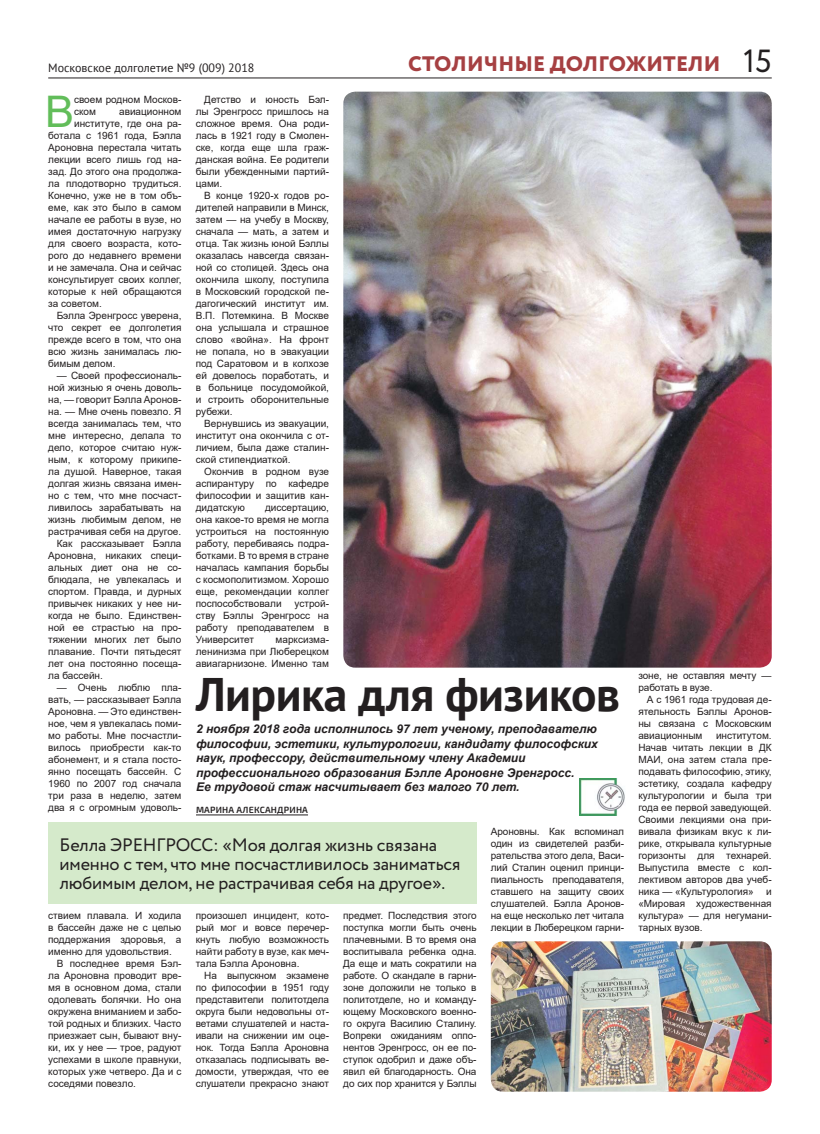
<style>
.page{position:relative;width:820px;height:1134px;background:#fff}
.page>*{position:absolute;margin:0;border:0;box-sizing:border-box;transform-origin:0 0}
.t1{font:700 47px "PT Sans";letter-spacing:-.01em;color:#231f20}
.t2{font:43.5px "Arial";color:#62bd5a}
.t3{font:32px "Circe";color:#231f20}
.t4{font:800 21px "Circe";letter-spacing:.01em;color:#a64042}
.t5{font:18px/19px "Circe";letter-spacing:-.01em;color:#231f20}
.t6{font:italic 700 12px/14.4px "Arial";color:#231f20}
.t7{font:12px "PT Sans";color:#231f20}
.t8{font:10px/12px "Arial";color:#231f20;text-align:justify}
.t9{font:600 9px "Exo 2";letter-spacing:.02em;color:#231f20}
</style>
<div class="page">
<hr style="left:48px;top:77px;width:723px;height:1px;background:#231f20">
<hr style="left:196px;top:814px;width:112px;height:1px;background:#231f20">
<img style="left:343px;top:92px;width:428px;height:576px;border-radius:12px">
<img style="left:490px;top:941px;width:281px;height:151px;border-radius:12px">
<div style="left:48px;top:822px;width:428px;height:82px;background:#d5eacb"></div>
<img style="left:579px;top:778px;width:46px;height:37px">
<p class="t7" style="left:48px;top:59px;width:208px">Московское долголетие №9 (009) 2018</p>
<h3 class="t4" style="left:408px;top:52px;width:314px">СТОЛИЧНЫЕ ДОЛГОЖИТЕЛИ</h3>
<h3 class="t3" style="left:742px;top:39px;width:30px">15</h3>
<h2 class="t2" style="left:45px;top:87px;width:30px">В</h2>
<p class="t8" style="left:74px;top:93px;width:109px">своем родном Москов&shy;ском</p>
<p class="t8" style="left:196px;top:93px;width:135px;text-indent:9px">Детство и юность Бэл&shy;лы Эренгросс пришлось на сложное время. Она роди&shy;лась в 1921 году в Смолен&shy;ске, когда еще шла граж&shy;данская война. Ее родители были убежденными партий&shy;цами.</p>
<p class="t8" style="left:196px;top:189px;width:135px;text-indent:9px">В конце 1920-х годов ро&shy;дителей направили в Минск, затем — на учебу в Москву, сначала — мать, а затем и отца. Так жизнь юной Бэллы оказалась навсегда связан&shy;ной со столицей. Здесь она окончила школу, поступила в Московский городской пе&shy;дагогический институт им.<br>В.П. Потемкина. В Москве она услышала и страшное слово «война». На фронт не попала, но в эвакуации под Саратовом и в колхозе ей довелось поработать, и в больнице посудомойкой, и строить оборонительные рубежи.</p>
<p class="t8" style="left:196px;top:417px;width:135px;text-indent:9px">Вернувшись из эвакуации, институт она окончила с от&shy;личием, была даже сталин&shy;ской стипендиаткой.</p>
<p class="t8" style="left:196px;top:465px;width:135px;text-indent:9px">Окончив в родном вузе аспирантуру по кафедре философии и защитив кан&shy;дидатскую</p>
<p class="t8" style="left:119px;top:105px;width:64px">авиационном</p>
<p class="t8" style="left:74px;top:117px;width:109px">институте, где она ра-</p>
<p class="t8" style="left:48px;top:129px;width:135px">ботала с 1961 года, Бэлла</p>
<p class="t8" style="left:48px;top:141px;width:135px">Ароновна перестала читать</p>
<p class="t8" style="left:48px;top:153px;width:135px">лекции всего лишь год на-</p>
<p class="t8" style="left:48px;top:165px;width:135px">зад. До этого она продолжа-</p>
<p class="t8" style="left:48px;top:177px;width:135px">ла плодотворно трудиться.</p>
<p class="t8" style="left:48px;top:189px;width:135px">Конечно, уже не в том объ-</p>
<p class="t8" style="left:48px;top:201px;width:135px">еме, как это было в самом</p>
<p class="t8" style="left:48px;top:213px;width:135px">начале ее работы в вузе, но</p>
<p class="t8" style="left:48px;top:225px;width:135px">имея достаточную нагрузку</p>
<p class="t8" style="left:48px;top:237px;width:135px">для своего возраста, кото-</p>
<p class="t8" style="left:48px;top:249px;width:135px">рого до недавнего времени</p>
<p class="t8" style="left:48px;top:261px;width:135px">и не замечала. Она и сейчас</p>
<p class="t8" style="left:48px;top:273px;width:135px">консультирует своих коллег,</p>
<p class="t8" style="left:48px;top:285px;width:135px">которые к ней обращаются</p>
<p class="t8" style="left:48px;top:297px;width:55px">за советом.</p>
<p class="t8" style="left:57px;top:309px;width:126px">Бэлла Эренгросс уверена,</p>
<p class="t8" style="left:48px;top:321px;width:135px">что секрет ее долголетия</p>
<p class="t8" style="left:48px;top:333px;width:135px">прежде всего в том, что она</p>
<p class="t8" style="left:48px;top:345px;width:135px">всю жизнь занималась лю-</p>
<p class="t8" style="left:48px;top:357px;width:69px">бимым делом.</p>
<p class="t8" style="left:57px;top:369px;width:126px">— Своей профессиональ-</p>
<p class="t8" style="left:48px;top:381px;width:135px">ной жизнью я очень доволь-</p>
<p class="t8" style="left:48px;top:393px;width:135px">на, — говорит Бэлла Аронов-</p>
<p class="t8" style="left:48px;top:405px;width:135px">на. — Мне очень повезло. Я</p>
<p class="t8" style="left:48px;top:417px;width:135px">всегда занималась тем, что</p>
<p class="t8" style="left:48px;top:429px;width:135px">мне интересно, делала то</p>
<p class="t8" style="left:48px;top:441px;width:135px">дело, которое считаю нуж-</p>
<p class="t8" style="left:48px;top:453px;width:135px">ным, к которому прикипе-</p>
<p class="t8" style="left:48px;top:465px;width:135px">ла душой. Наверное, такая</p>
<p class="t8" style="left:48px;top:477px;width:135px">долгая жизнь связана имен-</p>
<p class="t8" style="left:48px;top:489px;width:135px">но с тем, что мне посчаст-</p>
<p class="t8" style="left:48px;top:501px;width:135px">ливилось зарабатывать на</p>
<p class="t8" style="left:48px;top:513px;width:135px">жизнь любимым делом, не</p>
<p class="t8" style="left:48px;top:525px;width:134px">растрачивая себя на другое.</p>
<p class="t8" style="left:57px;top:537px;width:126px">Как рассказывает Бэлла</p>
<p class="t8" style="left:48px;top:549px;width:135px">Ароновна, никаких специ-</p>
<p class="t8" style="left:48px;top:561px;width:135px">альных диет она не со-</p>
<p class="t8" style="left:48px;top:573px;width:135px">блюдала, не увлекалась и</p>
<p class="t8" style="left:48px;top:585px;width:135px">спортом. Правда, и дурных</p>
<p class="t8" style="left:48px;top:597px;width:135px">привычек никаких у нее ни-</p>
<p class="t8" style="left:48px;top:609px;width:135px">когда не было. Единствен-</p>
<p class="t8" style="left:48px;top:621px;width:135px">ной ее страстью на про-</p>
<p class="t8" style="left:48px;top:633px;width:135px">тяжении многих лет было</p>
<p class="t8" style="left:48px;top:645px;width:135px">плавание. Почти пятьдесят</p>
<p class="t8" style="left:48px;top:657px;width:135px">лет она постоянно посеща-</p>
<p class="t8" style="left:48px;top:669px;width:56px">ла бассейн.</p>
<p class="t8" style="left:48px;top:681px;width:135px;text-indent:9px">— Очень люблю пла&shy;вать, — рассказывает Бэлла Ароновна. — Это единствен&shy;ное, чем я увлекалась поми&shy;мо работы. Мне посчастли&shy;вилось приобрести как-то абонемент, и я стала посто&shy;янно посещать бассейн. С 1960 по 2007 год сначала три раза в неделю, затем два я с огромным удоволь-</p>
<p class="t8" style="left:196px;top:501px;width:135px;text-indent:69px">диссертацию, она какое-то время не могла устроиться на постоянную работу, перебиваясь подра&shy;ботками. В то время в стране началась кампания борьбы с космополитизмом. Хорошо еще, рекомендации коллег поспособствовали</p>
<p class="t8" style="left:196px;top:597px;width:135px;text-indent:99px">устрой&shy;ству Бэллы Эренгросс на работу преподавателем в Университет</p>
<p class="t8" style="left:196px;top:633px;width:135px;text-indent:80px">марксизма&shy;ленинизма при Люберецком авиагарнизоне. Именно там</p>
<h1 class="t1" style="left:196px;top:663px;width:425px">Лирика для физиков</h1>
<p class="t6" style="left:196px;top:722px;width:403px">2 ноября 2018 года исполнилось 97 лет ученому, преподавателю философии, эстетики, культурологии, кандидату философских наук, профессору, действительному члену Академии профессионального образования Бэлле Ароновне Эренгросс.<br>Ее трудовой стаж насчитывает без малого 70 лет.</p>
<p class="t9" style="left:196px;top:804px;width:113px">МАРИНА АЛЕКСАНДРИНА</p>
<h3 class="t5" style="left:60px;top:836px;width:402px">Белла ЭРЕНГРОСС: «Моя долгая жизнь связана именно с тем, что мне посчастливилось заниматься любимым делом, не растрачивая себя на другое».</h3>
<p class="t8" style="left:490px;top:825px;width:135px">Ароновны. Как вспоминал один из свидетелей разби&shy;рательства этого дела, Васи&shy;лий Сталин оценил принци&shy;пиальность преподавателя, ставшего на защиту своих слушателей. Бэлла Аронов&shy;на еще несколько лет читала лекции в Люберецком гарни-</p>
<p class="t8" style="left:343px;top:909px;width:135px">предмет. Последствия этого поступка могли быть очень плачевными. В то время она воспитывала ребенка одна.<br>Да еще и мать сократили на работе. О скандале в гарни&shy;зоне доложили не только в политотделе, но и команду&shy;ющему Московского военно&shy;го округа Василию Сталину.<br>Вопреки ожиданиям оппо&shy;нентов Эренгросс, он ее по&shy;ступок одобрил и даже объ&shy;явил ей благодарность. Она до сих пор хранится у Бэллы</p>
<p class="t8" style="left:48px;top:909px;width:135px">ствием плавала. И ходила</p>
<p class="t8" style="left:48px;top:921px;width:135px">в бассейн даже не с целью</p>
<p class="t8" style="left:48px;top:933px;width:135px">поддержания здоровья, а</p>
<p class="t8" style="left:48px;top:945px;width:125px">именно для удовольствия.</p>
<p class="t8" style="left:57px;top:957px;width:126px">В последнее время Бэл-</p>
<p class="t8" style="left:48px;top:969px;width:135px">ла Ароновна проводит вре-</p>
<p class="t8" style="left:48px;top:981px;width:135px">мя в основном дома, стали</p>
<p class="t8" style="left:48px;top:993px;width:135px">одолевать болячки. Но она</p>
<p class="t8" style="left:48px;top:1005px;width:135px">окружена вниманием и забо-</p>
<p class="t8" style="left:48px;top:1017px;width:135px">той родных и близких. Часто</p>
<p class="t8" style="left:48px;top:1029px;width:135px">приезжает сын, бывают вну-</p>
<p class="t8" style="left:48px;top:1041px;width:135px">ки, их у нее — трое, радуют</p>
<p class="t8" style="left:48px;top:1053px;width:135px">успехами в школе правнуки,</p>
<p class="t8" style="left:48px;top:1065px;width:135px">которых уже четверо. Да и с</p>
<p class="t8" style="left:48px;top:1077px;width:89px">соседями повезло.</p>
<p class="t8" style="left:196px;top:909px;width:135px">произошел инцидент, кото&shy;рый мог и вовсе перечер&shy;кнуть любую возможность найти работу в вузе, как меч&shy;тала Бэлла Ароновна.</p>
<p class="t8" style="left:196px;top:969px;width:135px;text-indent:9px">На выпускном экзамене по философии в 1951 году представители политотдела округа были недовольны от&shy;ветами слушателей и наста&shy;ивали на снижении им оце&shy;нок. Тогда Бэлла Ароновна отказалась подписывать ве&shy;домости, утверждая, что ее слушатели прекрасно знают</p>
<p class="t8" style="left:638px;top:669px;width:135px">зоне, не оставляя мечту — работать в вузе.</p>
<p class="t8" style="left:638px;top:693px;width:135px;text-indent:9px">А с 1961 года трудовая де&shy;ятельность Бэллы Аронов&shy;ны связана с Московским авиационным</p>
<p class="t8" style="left:638px;top:729px;width:135px;text-indent:78px">институтом.<br>Начав читать лекции в ДК МАИ, она затем стала пре&shy;подавать философию, этику, эстетику, создала кафедру культурологии и была три года ее первой заведующей.<br>Своими лекциями она при&shy;вивала физикам вкус к ли&shy;рике, открывала культурные горизонты для технарей.<br>Выпустила вместе с кол&shy;лективом авторов два учеб&shy;ника — «Культурология» и «Мировая художественная культура» — для негумани&shy;тарных вузов.</p>
</div>
